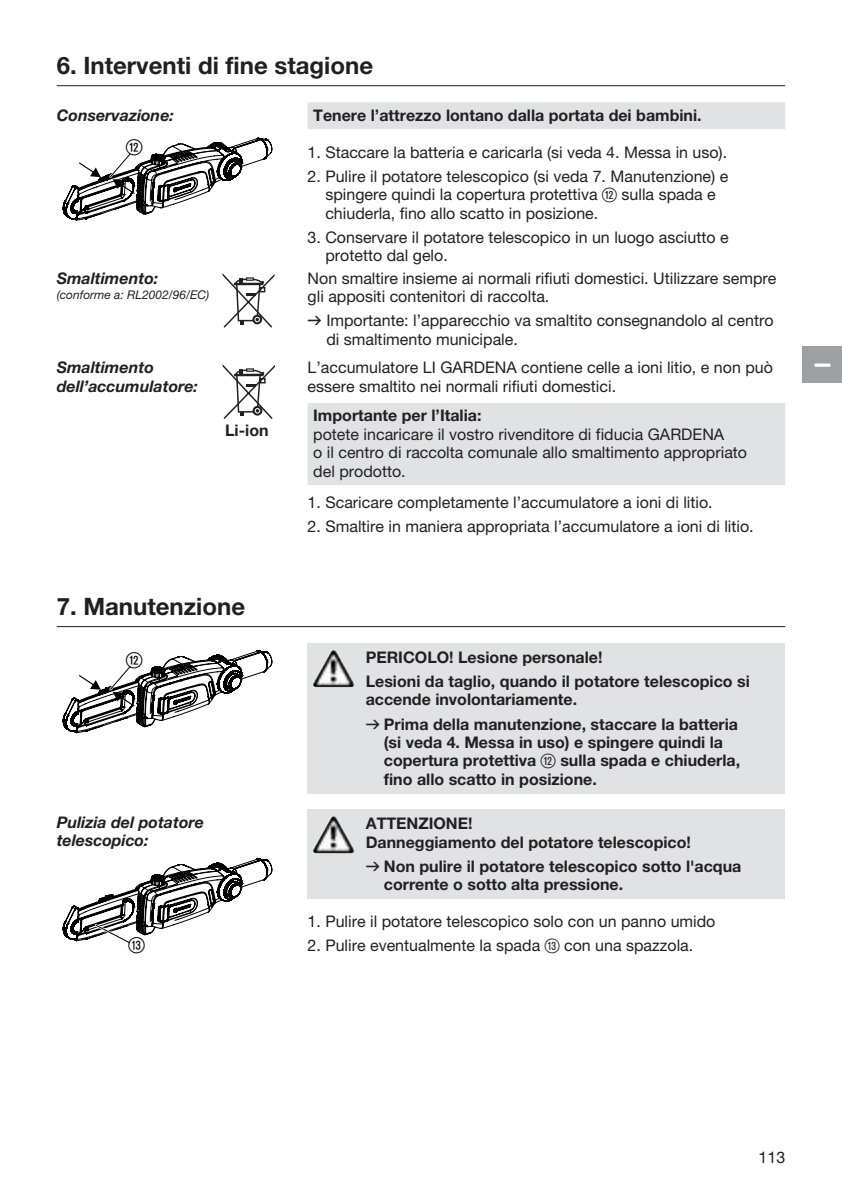
<style>
.page{position:relative;width:842px;height:1191px;background:#fff}
.page>*{position:absolute;margin:0;border:0;box-sizing:border-box;transform-origin:0 0}
.t1{font:700 24px "GARDENA Pro";color:#231f20}
.t2{font:22px "Ziffernim Kreisund Quadrat BQ";color:#000}
.t3{font:22px "GARDENA Pro Bo Cond";color:#fff}
.t4{font:16px/18.4px "GARDENA Pro";color:#231f20}
.t5{font:700 16px/18.4px "GARDENA Pro";color:#231f20}
.t6{font:italic 700 16px/18.4px "GARDENA Pro";color:#231f20}
.t7{font:italic 12px "GARDENA Pro";color:#231f20}
.s1{font-family:"Ziffernim Kreisund Quadrat BQ";font-size:20px}
.s2{font-family:"Formdruck"}
.s3{font-family:"Formdruck";font-weight:400}
.s4{font-family:"Ziffernim Kreisund Quadrat BQ";font-weight:400;font-size:20px}
</style>
<div class="page">
<svg style="left:308px;top:102px;width:477px;height:383px"></svg>
<hr style="left:57px;top:85px;width:728px;height:1px;background:#231f20">
<svg style="left:62px;top:138px;width:211px;height:83px"></svg>
<svg style="left:222px;top:273px;width:53px;height:55px"></svg>
<svg style="left:222px;top:364px;width:53px;height:55px"></svg>
<div style="left:308px;top:643px;width:477px;height:150px;background:#e1e2e4"></div>
<hr style="left:57px;top:626px;width:728px;height:1px;background:#231f20">
<svg style="left:62px;top:650px;width:211px;height:83px"></svg>
<img style="left:315px;top:650px;width:18px;height:31px">
<div style="left:308px;top:809px;width:477px;height:89px;background:#e1e2e4"></div>
<svg style="left:62px;top:858px;width:211px;height:86px"></svg>
<img style="left:315px;top:816px;width:18px;height:31px">
<div style="left:802px;top:346px;width:40px;height:37px;background:#9d9fa2"></div>
<h1 class="t1" style="left:57px;top:50px;width:318px">6. Interventi di fine stagione</h1>
<p class="t6" style="left:57px;top:105px;width:119px">Conservazione:</p>
<h2 class="t2" style="left:126px;top:134px;width:18px">W</h2>
<p class="t5" style="left:313px;top:105px;width:390px">Tenere l’attrezzo lontano dalla portata dei bambini.</p>
<p class="t4" style="left:308px;top:143px;width:421px">1. Staccare la batteria e caricarla (si veda 4. Messa in uso).</p>
<p class="t4" style="left:325px;top:167px;width:404px;text-indent:-18px">2. Pulire il potatore telescopico (si veda 7. Manutenzione) e spingere quindi la copertura protettiva <span class="s1">W</span> sulla spada e chiuderla, fino allo scatto in posizione.</p>
<p class="t4" style="left:325px;top:227px;width:405px;text-indent:-18px">3. Conservare il potatore telescopico in un luogo asciutto e protetto dal gelo.</p>
<p class="t6" style="left:57px;top:268px;width:103px">Smaltimento:</p>
<p class="t7" style="left:57px;top:287px;width:154px">(conforme a: RL2002/96/EC)</p>
<p class="t6" style="left:57px;top:358px;width:99px">Smaltimento</p>
<p class="t6" style="left:57px;top:376px;width:143px">dell’accumulatore:</p>
<p class="t5" style="left:225px;top:420px;width:45px">Li-ion</p>
<p class="t4" style="left:308px;top:269px;width:470px">Non smaltire insieme ai normali rifiuti domestici. Utilizzare sempre gli appositi contenitori di raccolta.</p>
<p class="t4" style="left:326px;top:311px;width:449px;text-indent:-19px"><span class="s2">v</span> Importante: l’apparecchio va smaltito consegnandolo al centro di smaltimento municipale.</p>
<p class="t4" style="left:308px;top:358px;width:467px">L’accumulatore LI GARDENA contiene celle a ioni litio, e non può essere smaltito nei normali rifiuti domestici.</p>
<p class="t5" style="left:313px;top:406px;width:170px">Importante per l’Italia:</p>
<p class="t4" style="left:313px;top:425px;width:435px">potete incaricare il vostro rivenditore di fiducia GARDENA<br>o il centro di raccolta comunale allo smaltimento appropriato del prodotto.</p>
<p class="t4" style="left:308px;top:493px;width:407px">1. Scaricare completamente l’accumulatore a ioni di litio.</p>
<p class="t4" style="left:308px;top:517px;width:448px">2. Smaltire in maniera appropriata l’accumulatore a ioni di litio.</p>
<h1 class="t1" style="left:57px;top:591px;width:190px">7. Manutenzione</h1>
<h2 class="t2" style="left:126px;top:647px;width:18px">W</h2>
<p class="t5" style="left:366px;top:645px;width:386px;line-height:24px">PERICOLO! Lesione personale!<br>Lesioni da taglio, quando il potatore telescopico si</p>
<p class="t5" style="left:366px;top:687px;width:374px;line-height:24px">accende involontariamente.<br><span class="s3">v</span> Prima della manutenzione, staccare la batteria</p>
<p class="t5" style="left:384px;top:732px;width:358px">(si veda 4. Messa in uso) e spingere quindi la copertura protettiva <span class="s4">W</span> sulla spada e chiuderla, fino allo scatto in posizione.</p>
<p class="t6" style="left:57px;top:812px;width:149px">Pulizia del potatore telescopico:</p>
<p class="t5" style="left:366px;top:814px;width:327px">ATTENZIONE!<br>Danneggiamento del potatore telescopico!</p>
<p class="t5" style="left:384px;top:856px;width:359px;text-indent:-18px"><span class="s3">v</span> Non pulire il potatore telescopico sotto l'acqua corrente o sotto alta pressione.</p>
<p class="t4" style="left:308px;top:912px;width:409px">1. Pulire il potatore telescopico solo con un panno umido</p>
<p class="t4" style="left:308px;top:936px;width:387px">2. Pulire eventualmente la spada <span class="s1">E</span> con una spazzola.</p>
<h2 class="t2" style="left:129px;top:932px;width:18px">E</h2>
<h2 class="t3" style="left:809px;top:367px;width:7px;rotate:-90deg">I</h2>
<p class="t4" style="left:759px;top:1147px;width:28px">113</p>
</div>
